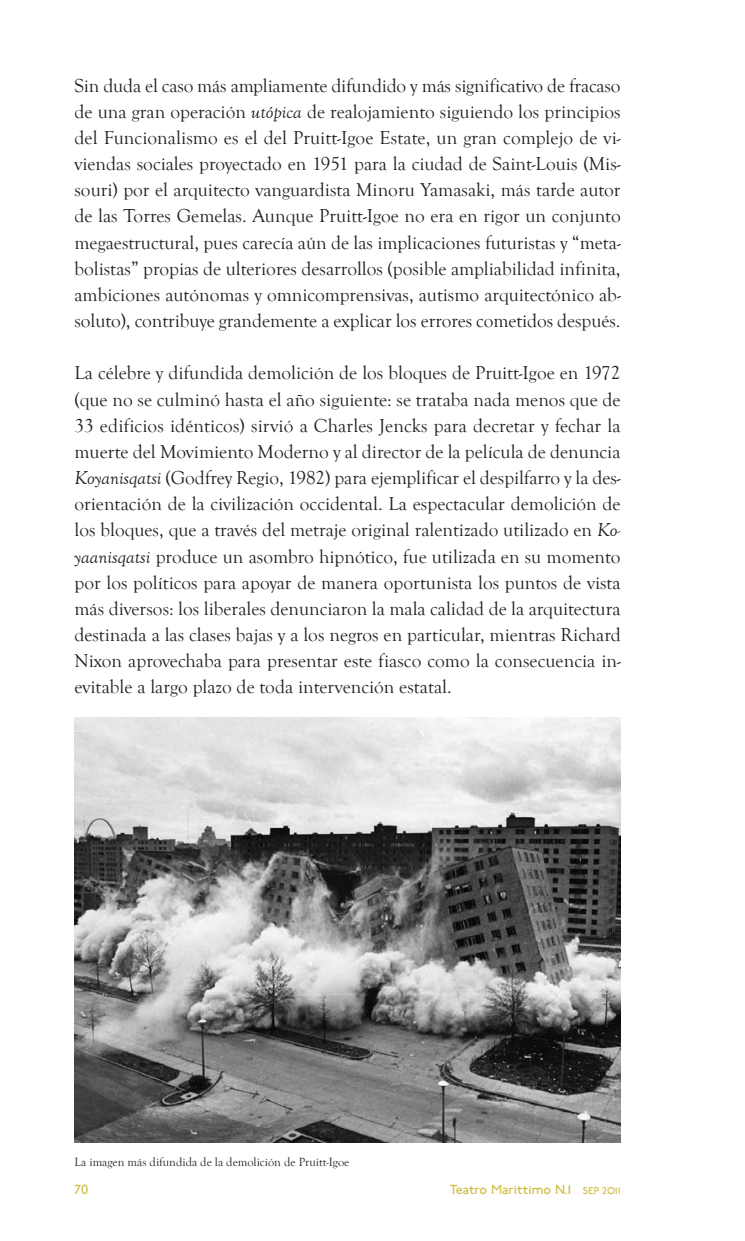
<style>
.page{position:relative;width:745px;height:1241px;background:#fff}
.page>*{position:absolute;margin:0;border:0;box-sizing:border-box;transform-origin:0 0}
.t1{font:19.25px/26.1px "Goudy Old Style T";letter-spacing:-.005em;color:#231f20;text-align:justify}
.t2{font:14px "P22 Underground";color:#d0bf47}
.t3{font:12.25px "Goudy Old Style T";color:#231f20}
.s1{font-style:italic}
.s2{font-size:10.5px}
</style>
<div class="page">
<img style="left:74px;top:717px;width:546px;height:425px">
<p class="t1" style="left:74px;top:72px;width:547px">Sin duda el caso más ampliamente difundido y más significativo de fracaso de una gran operación <span class="s1">utópica</span> de realojamiento siguiendo los principios del Funcionalismo es el del Pruitt-Igoe Estate, un gran complejo de vi&shy;viendas sociales proyectado en 1951 para la ciudad de Saint-Louis (Mis&shy;souri) por el arquitecto vanguardista Minoru Yamasaki, más tarde autor de las Torres Gemelas. Aunque Pruitt-Igoe no era en rigor un conjunto megaestructural, pues carecía aún de las implicaciones futuristas y “meta&shy;bolistas” propias de ulteriores desarrollos (posible ampliabilidad infinita, ambiciones autónomas y omnicomprensivas, autismo arquitectónico ab&shy;soluto), contribuye grandemente a explicar los errores cometidos después.</p>
<p class="t1" style="left:74px;top:360px;width:547px">La célebre y difundida demolición de los bloques de Pruitt-Igoe en 1972 (que no se culminó hasta el año siguiente: se trataba nada menos que de 33 edificios idénticos) sirvió a Charles Jencks para decretar y fechar la muerte del Movimiento Moderno y al director de la película de denuncia <span class="s1">Koyanisqatsi</span> (Godfrey Regio, 1982) para ejemplificar el despilfarro y la des&shy;orientación de la civilización occidental. La espectacular demolición de los bloques, que a través del metraje original ralentizado utilizado en <span class="s1">Ko&shy;yaanisqatsi</span> produce un asombro hipnótico, fue utilizada en su momento por los políticos para apoyar de manera oportunista los puntos de vista más diversos: los liberales denunciaron la mala calidad de la arquitectura destinada a las clases bajas y a los negros en particular, mientras Richard Nixon aprovechaba para presentar este fiasco como la consecuencia in&shy;evitable a largo plazo de toda intervención estatal.</p>
<p class="t3" style="left:74px;top:1154px;width:276px">La imagen más difundida de la demolición de Pruitt-Igoe</p>
<p class="t2" style="left:74px;top:1183px;width:15px">70</p>
<p class="t2" style="left:449px;top:1183px;width:172px">Teatro Marittimo N.1 <span class="s2">SEP 2O11</span></p>
</div>
